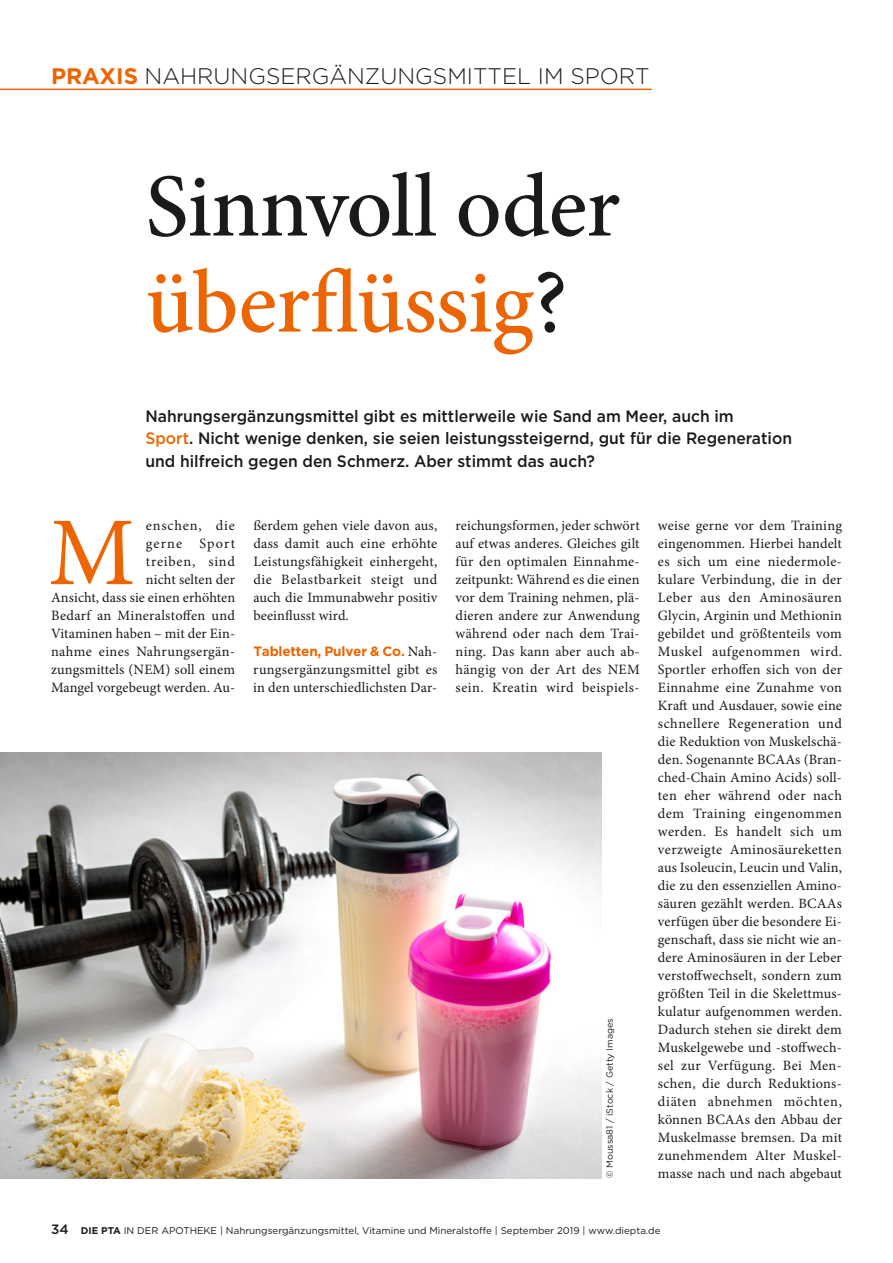
<style>
.page{position:relative;width:893px;height:1263px;background:#fff}
.page>*{position:absolute;margin:0;border:0;box-sizing:border-box;transform-origin:0 0}
.t1{font:97.35px "Minion Pro";color:#ec6502}
.t2{font:500 90px/96px "Minion Pro";letter-spacing:-.01em;color:#1a1a18}
.t3{font:300 22.5px "Gotham";color:#1a1a18}
.t4{font:500 16.5px/22.5px "Gotham";color:#1a1a18;scale:.95 1}
.t5{font:14.25px/18px "Minion Pro";letter-spacing:.015em;color:#1a1a18;text-align:justify}
.t6{font:700 13.5px "Gotham";letter-spacing:-.015em;color:#ec6502}
.t7{font:9.75px "Gotham";color:#1a1a18}
.t8{font:9px "Gotham";color:#1a1a18}
.s1{font-weight:700;color:#ec6502}
.s2{color:#ec6502}
.s3{font-family:"Minion Pro";font-weight:400;font-size:14.25px;color:#1a1a18}
.s4{font-weight:500;font-size:13.5px}
.s5{font-weight:700}
</style>
<div class="page">
<hr style="left:0;top:89px;width:652px;height:1px;background:#ec6502">
<img style="left:0;top:752px;width:601px;height:426px">
<h3 class="t3" style="left:51px;top:62px;width:600px"><span class="s1">PRAXIS</span> NAHRUNGSERGÄNZUNGSMITTEL IM SPORT</h3>
<h2 class="t2" style="left:145px;top:159px;width:476px">Sinnvoll oder <span class="s2">überflüssig</span>?</h2>
<p class="t4" style="left:145px;top:405px;width:682px">Nahrungsergänzungsmittel gibt es mittlerweile wie Sand am Meer, auch im<br><span class="s2">Sport</span>. Nicht wenige denken, sie seien leistungssteigernd, gut für die Regeneration und hilfreich gegen den Schmerz. Aber stimmt das auch?</p>
<p class="t5" style="left:51px;top:517px;width:186px;text-align:right">enschen, die<br>gerne Sport<br>treiben, sind<br>nicht selten der<br>Ansicht, dass sie einen erhöhten<br>Bedarf an Mineralstoffen und<br>Vitaminen haben – mit der Ein&shy;nahme eines Nahrungsergän&shy;zungsmittels (NEM) soll einem<br>Mangel vorgebeugt werden. Au-</p>
<p class="t5" style="left:253px;top:517px;width:186px">ßerdem gehen viele davon aus, dass damit auch eine erhöhte Leistungsfähigkeit einhergeht, die Belastbarkeit steigt und auch die Immunabwehr positiv beeinflusst wird.</p>
<h1 class="t1" style="left:48px;top:488px;width:88px">M</h1>
<p class="t6" style="left:253px;top:642px;width:186px">Tabletten, Pulver &amp; Co. <span class="s3">Nah-</span></p>
<p class="t5" style="left:253px;top:661px;width:186px">rungsergänzungsmittel gibt es in den unterschiedlichsten Dar-</p>
<p class="t5" style="left:456px;top:517px;width:186px">reichungsformen, jeder schwört auf etwas anderes. Gleiches gilt für den optimalen Einnahme&shy;zeitpunkt: Während es die einen vor dem Training nehmen, plä&shy;dieren andere zur Anwendung während oder nach dem Trai&shy;ning. Das kann aber auch ab&shy;hängig von der Art des NEM sein. Kreatin wird beispiels-</p>
<p class="t5" style="left:658px;top:517px;width:186px">weise gerne vor dem Training eingenommen. Hierbei handelt es sich um eine niedermole&shy;kulare Verbindung, die in der Leber aus den Aminosäuren Glycin, Arginin und Methionin gebildet und größtenteils vom Muskel aufgenommen wird.<br>Sportler erhoffen sich von der Einnahme eine Zunahme von Kraft und Ausdauer, sowie eine schnellere Regeneration und die Reduktion von Muskelschä&shy;den. Sogenannte BCAAs (Bran&shy;ched-Chain Amino Acids) soll&shy;ten eher während oder nach dem Training eingenommen werden. Es handelt sich um verzweigte Aminosäureketten aus Isoleucin, Leucin und Valin, die zu den essenziellen Amino&shy;säuren gezählt werden. BCAAs verfügen über die besondere Ei&shy;genschaft, dass sie nicht wie an&shy;dere Aminosäuren in der Leber verstoffwechselt, sondern zum größten Teil in die Skelettmus&shy;kulatur aufgenommen werden.<br>Dadurch stehen sie direkt dem Muskelgewebe und -stoffwech&shy;sel zur Verfügung. Bei Men&shy;schen, die durch Reduktions&shy;diäten abnehmen möchten, können BCAAs den Abbau der Muskelmasse bremsen. Da mit zunehmendem Alter Muskel&shy;masse nach und nach abgebaut</p>
<p class="t8" style="left:604px;top:1178px;width:161px;rotate:-90deg">© Moussa81 / iStock / Getty Images</p>
<p class="t7" style="left:51px;top:1224px;width:611px"><span class="s4">34</span> <span class="s5">DIE PTA</span> IN DER APOTHEKE | Nahrungsergänzungsmittel, Vitamine und Mineralstoffe | September 2019 | www.diepta.de</p>
</div>
